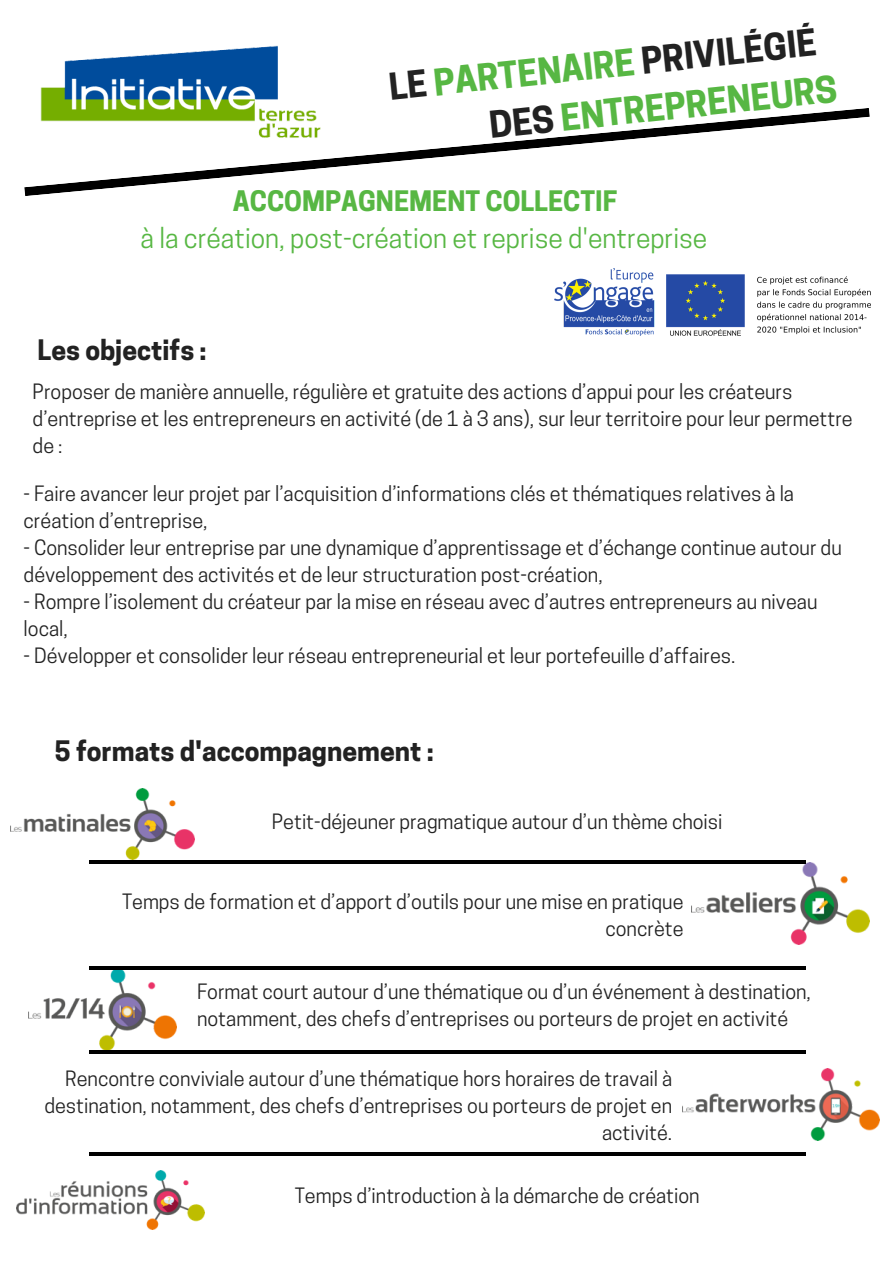
<style>
.page{position:relative;width:893px;height:1263px;background:#fff}
.page>*{position:absolute;margin:0;border:0;box-sizing:border-box;transform-origin:0 0}
.t1{font:700 34.8px/48.4px "Cooper Hewitt";color:#57b743}
.t2{font:26.55px "Cooper Hewitt";color:#57b743}
.t3{font:700 26.55px "Cooper Hewitt";color:#222}
.t4{font:700 26.55px "Cooper Hewitt";color:#57b743}
.t5{font:19.8px/27px "Cooper Hewitt";color:#222}
.s1{color:#222}
</style>
<div class="page">
<img style="left:40px;top:45px;width:238px;height:63px">
<svg style="left:24px;top:108px;width:846px;height:88px"></svg>
<img style="left:10px;top:788px;width:185px;height:71px">
<img style="left:691px;top:862px;width:178px;height:83px">
<img style="left:28px;top:969px;width:149px;height:82px">
<img style="left:682px;top:1069px;width:197px;height:72px">
<img style="left:17px;top:1170px;width:188px;height:60px">
<img style="left:554px;top:268px;width:316px;height:68px">
<hr style="left:89px;top:860px;width:716px;height:4px;background:#000">
<hr style="left:89px;top:966px;width:716px;height:3px;background:#000">
<hr style="left:89px;top:1051px;width:716px;height:3px;background:#000">
<hr style="left:89px;top:1152px;width:716px;height:3px;background:#000">
<h1 class="t1" style="left:482px;top:57px;width:351px;text-indent:-96px;rotate:-6deg"><span class="s1">LE</span> PARTENAIRE <span class="s1">PRIVILÉGIÉ<br>DES</span> ENTREPRENEURS</h1>
<h2 class="t4" style="left:233px;top:191px;width:386px">ACCOMPAGNEMENT COLLECTIF</h2>
<h2 class="t2" style="left:141px;top:228px;width:568px">à la création, post-création et reprise d'entreprise</h2>
<h2 class="t3" style="left:38px;top:340px;width:171px">Les objectifs :</h2>
<p class="t5" style="left:33px;top:380px;width:822px">Proposer de manière annuelle, régulière et gratuite des actions d’appui pour les créateurs d’entreprise et les entrepreneurs en activité (de 1 à 3 ans), sur leur territoire pour leur permettre de:</p>
<p class="t5" style="left:24px;top:483px;width:772px">- Faire avancer leur projet par l’acquisition d’informations clés et thématiques relatives à la création d’entreprise,</p>
<p class="t5" style="left:24px;top:537px;width:820px">- Consolider leur entreprise par une dynamique d’apprentissage et d’échange continue autour du développement des activités et de leur structuration post-création,</p>
<p class="t5" style="left:24px;top:591px;width:795px">- Rompre l’isolement du créateur par la mise en réseau avec d’autres entrepreneurs au niveau local,</p>
<p class="t5" style="left:24px;top:645px;width:713px">- Développer et consolider leur réseau entrepreneurial et leur portefeuille d’affaires.</p>
<h2 class="t3" style="left:55px;top:741px;width:380px">5 formats d'accompagnement :</h2>
<p class="t5" style="left:272px;top:810px;width:452px">Petit-déjeuner pragmatique autour d’un thème choisi</p>
<p class="t5" style="left:122px;top:890px;width:563px;text-align:right">Temps de formation et d’apport d’outils pour une mise en pratique concrète</p>
<p class="t5" style="left:197px;top:980px;width:615px">Format court autour d’une thématique ou d’un événement à destination, notamment, des chefs d’entreprises ou porteurs de projet en activité</p>
<p class="t5" style="left:44px;top:1067px;width:629px;text-align:right">Rencontre conviviale autour d’une thématique hors horaires de travail à destination, notamment, des chefs d’entreprises ou porteurs de projet en activité.</p>
<p class="t5" style="left:295px;top:1184px;width:406px">Temps d’introduction à la démarche de création</p>
</div>
